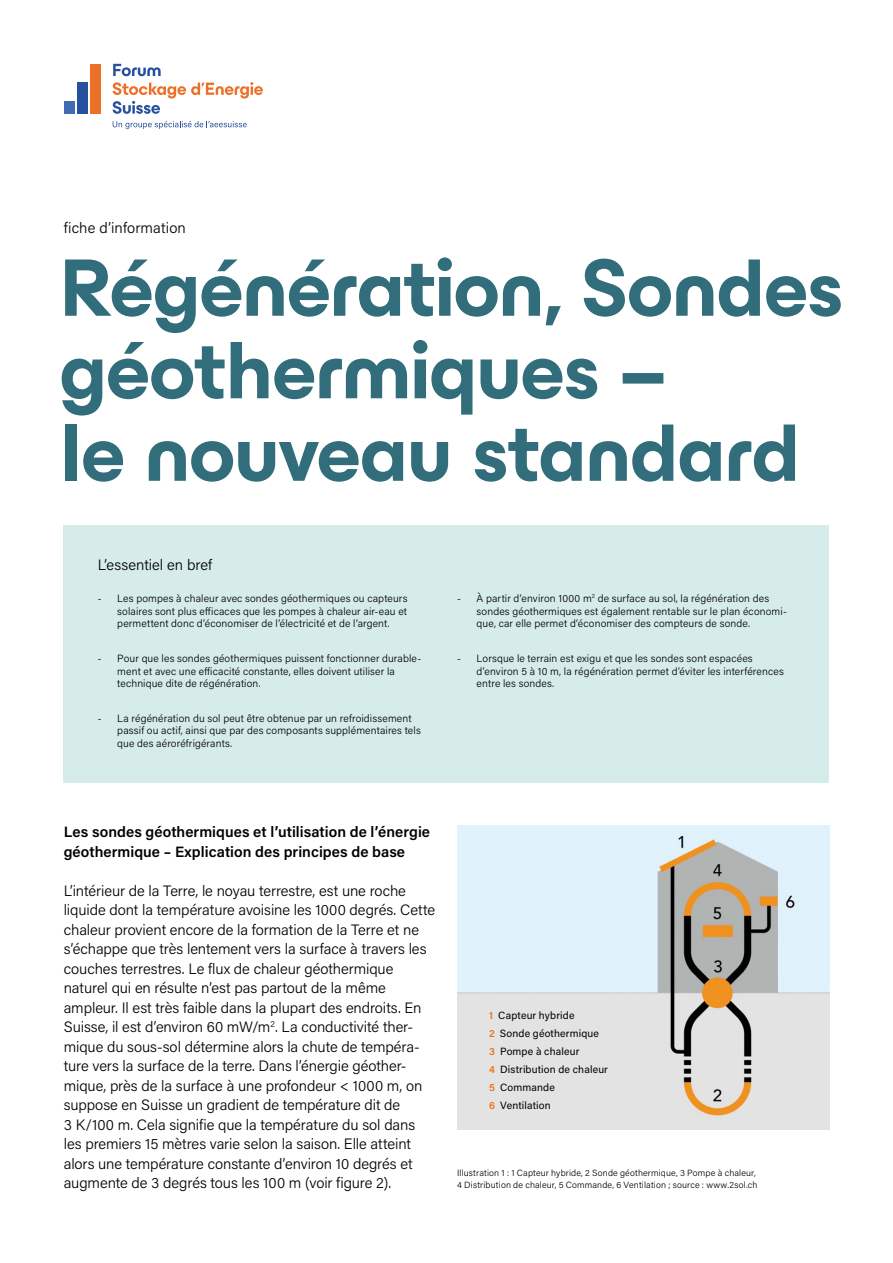
<style>
.page{position:relative;width:893px;height:1263px;background:#fff}
.page>*{position:absolute;margin:0;border:0;box-sizing:border-box;transform-origin:0 0}
.t1{font:82.5px/82.5px "ES Build Bold";letter-spacing:-.015em;color:#316d7b}
.t2{font:300 15px/19.5px "Acumin Pro";letter-spacing:-.005em;color:#000}
.t3{font:600 15px/19.5px "Acumin Pro";letter-spacing:.005em;color:#000}
.t4{font:300 10.5px/12.8px "Acumin Pro";letter-spacing:.015em;color:#000}
.t5{font:10.5px/18px "Acumin Pro";letter-spacing:.015em;color:#000}
.t6{font:300 9px/12px "Acumin Pro";letter-spacing:.02em;color:#000}
.s1{font-weight:600;color:#ee7219}
</style>
<div class="page">
<img style="left:457px;top:825px;width:372px;height:305px">
<div style="left:64px;top:525px;width:765px;height:258px;background:#d5eceb"></div>
<div style="left:64px;top:101px;width:11px;height:13px;background:#406cb3"></div>
<div style="left:77px;top:82px;width:11px;height:32px;background:#27509e"></div>
<div style="left:90px;top:64px;width:11px;height:50px;background:#ed7028"></div>
<svg style="left:113px;top:64px;width:48px;height:12px"></svg>
<svg style="left:113px;top:82px;width:150px;height:32px"></svg>
<svg style="left:113px;top:121px;width:134px;height:8px"></svg>
<div style="left:480px;top:1003px;width:140px;height:114px;background:#e3e3e3"></div>
<p class="t2" style="left:64px;top:217px;width:124px">fiche d’information</p>
<h1 class="t1" style="left:60px;top:238px;width:785px">Régénération, Sondes géothermiques –<br>le nouveau standard</h1>
<p class="t2" style="left:98px;top:554px;width:116px">L’essentiel en bref</p>
<p class="t4" style="left:117px;top:591px;width:292px;text-align:justify;text-indent:-19px">- Les pompes à chaleur avec sondes géothermiques ou capteurs solaires sont plus efficaces que les pompes à chaleur air-eau et permettent donc d’économiser de l’électricité et de l’argent.</p>
<p class="t4" style="left:117px;top:651px;width:305px;text-indent:-19px">- Pour que les sondes géothermiques puissent fonctionner durable&shy;ment et avec une efficacité constante, elles doivent utiliser la technique dite de régénération.</p>
<p class="t4" style="left:117px;top:711px;width:305px;text-indent:-19px">- La régénération du sol peut être obtenue par un refroidissement passif ou actif, ainsi que par des composants supplémentaires tels que des aéroréfrigérants.</p>
<p class="t4" style="left:477px;top:591px;width:312px;text-indent:-20px">- À partir d’environ 1000 m<sup>2</sup> de surface au sol, la régénération des sondes géothermiques est également rentable sur le plan économi&shy;que, car elle permet d’économiser des compteurs de sonde.</p>
<p class="t4" style="left:477px;top:651px;width:309px;text-indent:-19px">- Lorsque le terrain est exigu et que les sondes sont espacées d’environ 5 à 10 m, la régénération permet d’éviter les interférences entre les sondes.</p>
<p class="t3" style="left:64px;top:821px;width:368px">Les sondes géothermiques et l’utilisation de l’énergie géothermique – Explication des principes de base</p>
<p class="t2" style="left:64px;top:880px;width:373px">L’intérieur de la Terre, le noyau terrestre, est une roche liquide dont la température avoisine les 1000 degrés. Cette chaleur provient encore de la formation de la Terre et ne s’échappe que très lentement vers la surface à travers les couches terrestres. Le flux de chaleur géothermique naturel qui en résulte n’est pas partout de la même ampleur. Il est très faible dans la plupart des endroits. En Suisse, il est d’environ 60 mW/m<sup>2</sup>. La conductivité ther&shy;mique du sous-sol détermine alors la chute de tempéra&shy;ture vers la surface de la terre. Dans l’énergie géother&shy;mique, près de la surface à une profondeur &lt; 1000 m, on suppose en Suisse un gradient de température dit de<br>3 K/100 m. Cela signifie que la température du sol dans les premiers 15 mètres varie selon la saison. Elle atteint alors une température constante d’environ 10 degrés et augmente de 3 degrés tous les 100 m (voir figure 2).</p>
<p class="t5" style="left:489px;top:1006px;width:120px"><span class="s1">1</span> Capteur hybride<br><span class="s1">2</span> Sonde géothermique<br><span class="s1">3</span> Pompe à chaleur<br><span class="s1">4</span> Distribution de chaleur<br><span class="s1">5</span> Commande<br><span class="s1">6</span> Ventilation</p>
<p class="t6" style="left:457px;top:1166px;width:302px">Illustration 1 : 1 Capteur hybride, 2 Sonde géothermique, 3 Pompe à chaleur,<br>4 Distribution de chaleur, 5 Commande, 6 Ventilation ; source : www.2sol.ch</p>
</div>
